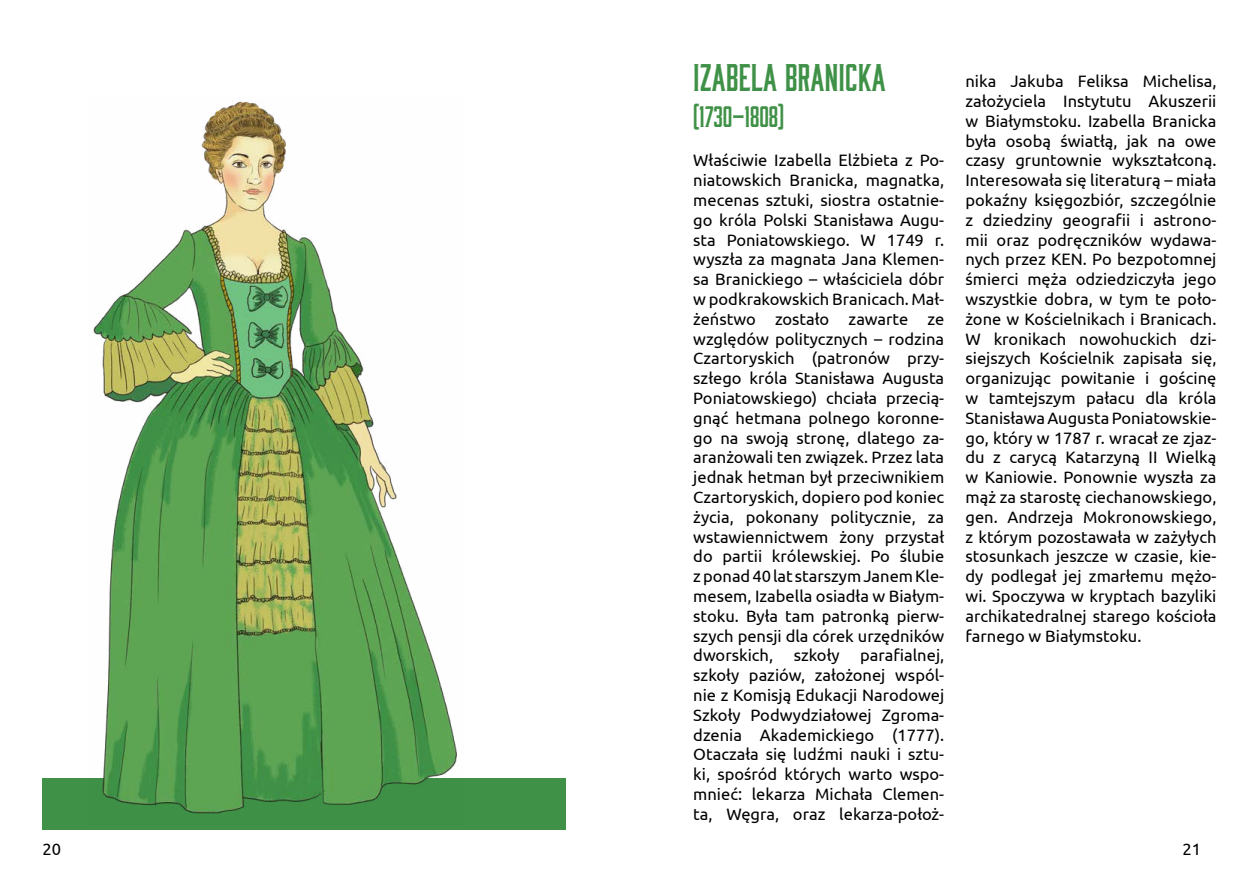
<style>
.page{position:relative;width:1259px;height:893px;background:#fff}
.page>*{position:absolute;margin:0;border:0;box-sizing:border-box;transform-origin:0 0}
.t1{font:39px "Moonshiner";color:#3f9147}
.t2{font:30px "Moonshiner";color:#3f9147}
.t3{font:16.5px/19.8px "Ubuntu";color:#000;text-align:justify}
</style>
<div class="page">
<div style="left:43px;top:778px;width:523px;height:51px;background:#3f9147"></div>
<img style="left:93px;top:101px;width:364px;height:713px">
<h1 class="t1" style="left:693px;top:55px;width:194px">IZABELA BRANICKA</h1>
<h2 class="t2" style="left:693px;top:100px;width:92px">(1730–1808)</h2>
<p class="t3" style="left:693px;top:150px;width:252px">Właściwie Izabella Elżbieta z Po&shy;niatowskich Branicka, magnatka, mecenas sztuki, siostra ostatnie&shy;go króla Polski Stanisława Augu&shy;sta Poniatowskiego. W 1749 r. wyszła za magnata Jana Klemen&shy;sa Branickiego – właściciela dóbr w podkrakowskich Branicach. Mał&shy;żeństwo zostało zawarte ze względów politycznych – rodzina Czartoryskich (patronów przy&shy;szłego króla Stanisława Augusta Poniatowskiego) chciała przecią&shy;gnąć hetmana polnego koronne&shy;go na swoją stronę, dlatego za&shy;aranżowali ten związek. Przez lata jednak hetman był przeciwnikiem Czartoryskich, dopiero pod koniec życia, pokonany politycznie, za wstawiennictwem żony przystał do partii królewskiej. Po ślubie z ponad 40 lat starszym Janem Kle&shy;mesem, Izabella osiadła w Białym&shy;stoku. Była tam patronką pierw&shy;szych pensji dla córek urzędników dworskich, szkoły parafialnej, szkoły paziów, założonej wspól&shy;nie z Komisją Edukacji Narodowej Szkoły Podwydziałowej Zgroma&shy;dzenia Akademickiego (1777).<br>Otaczała się ludźmi nauki i sztu&shy;ki, spośród których warto wspo&shy;mnieć: lekarza Michała Clemen&shy;ta, Węgra, oraz lekarza-położ-</p>
<p class="t3" style="left:965px;top:71px;width:252px">nika Jakuba Feliksa Michelisa, założyciela Instytutu Akuszerii w Białymstoku. Izabella Branicka była osobą światłą, jak na owe czasy gruntownie wykształconą.<br>Interesowała się literaturą – miała pokaźny księgozbiór, szczególnie z dziedziny geografii i astrono&shy;mii oraz podręczników wydawa&shy;nych przez KEN. Po bezpotomnej śmierci męża odziedziczyła jego wszystkie dobra, w tym te poło&shy;żone w Kościelnikach i Branicach.<br>W kronikach nowohuckich dzi&shy;siejszych Kościelnik zapisała się, organizując powitanie i gościnę w tamtejszym pałacu dla króla Stanisława Augusta Poniatowskie&shy;go, który w 1787 r. wracał ze zjaz&shy;du z carycą Katarzyną II Wielką w Kaniowie. Ponownie wyszła za mąż za starostę ciechanowskiego, gen. Andrzeja Mokronowskiego, z którym pozostawała w zażyłych stosunkach jeszcze w czasie, kie&shy;dy podlegał jej zmarłemu mężo&shy;wi. Spoczywa w kryptach bazyliki archikatedralnej starego kościoła farnego w Białymstoku.</p>
<p class="t3" style="left:43px;top:838px;width:20px">20</p>
<p class="t3" style="left:1182px;top:838px;width:20px">21</p>
</div>
